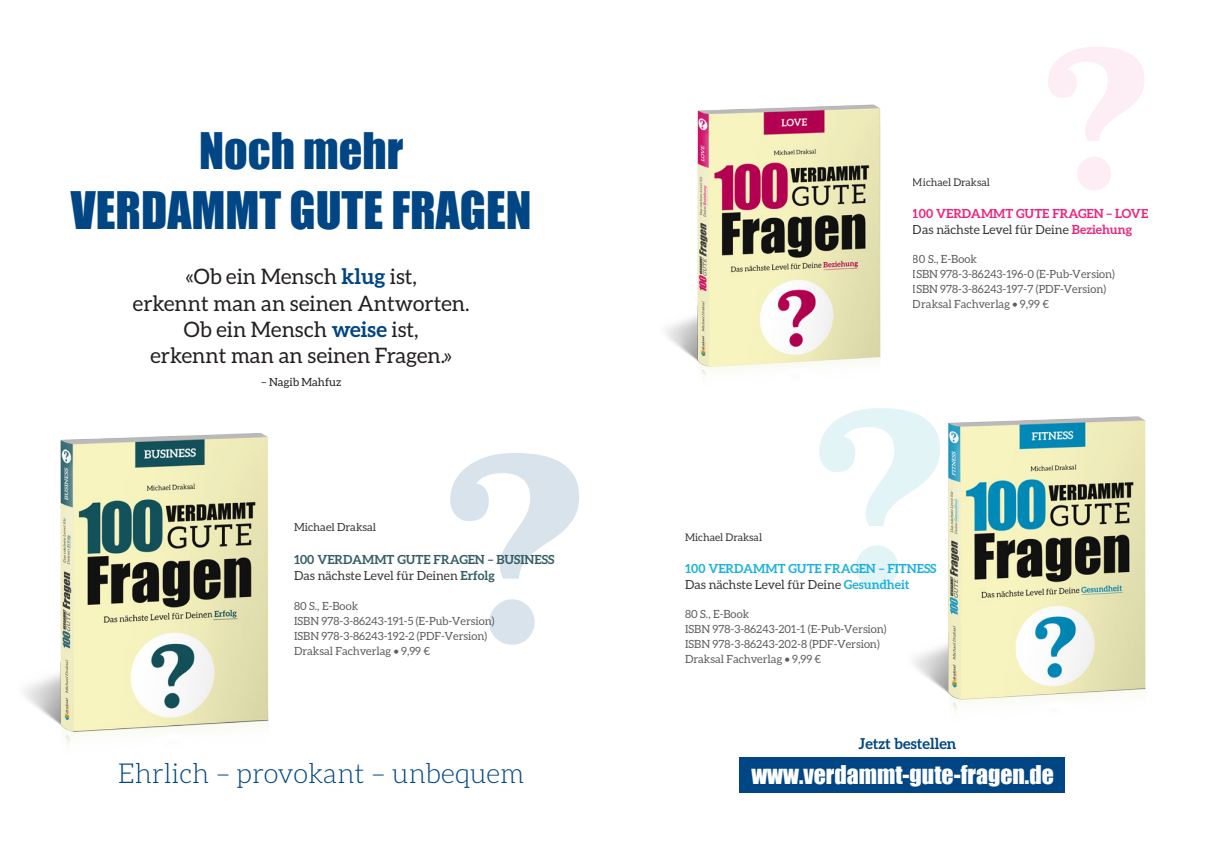
<style>
.page{position:relative;width:1205px;height:851px;background:#fff}
.page>*{position:absolute;margin:0;border:0;box-sizing:border-box;transform-origin:0 0}
.t1{font:700 250px "Superclarendon";color:#004684}
.t2{font:700 234.38px "Superclarendon";color:#00a2bd}
.t3{font:47.5px "Impact";color:#004684}
.t4{font:46.25px "Impact";color:#004684}
.t5{font:300 27.5px "Aleo";color:#004684}
.t6{font:23.75px "Impact";color:#fff}
.t7{font:21.25px/26.2px "Aleo";color:#231f20;text-align:center}
.t8{font:700 15px "Aleo";color:#004684}
.t9{font:700 12.5px/16.2px "Aleo";color:#00a9da}
.t10{font:700 12.5px/16.2px "Aleo";color:#1e4b51}
.t11{font:700 12.5px/16.2px "Aleo";color:#ec096d}
.t12{font:11.25px/15px "Aleo";color:#4b4c4d}
.t13{font:11.25px "Aleo";color:#231f20}
.t14{font:10.5px "Aleo";color:#231f20}
.s1{font-weight:700;color:#004684}
.s2{font-weight:400;color:#231f20}
</style>
<div class="page">
<img style="left:24px;top:433px;width:245px;height:310px">
<img style="left:914px;top:416px;width:232px;height:294px">
<img style="left:665px;top:104px;width:216px;height:272px">
<div style="left:740px;top:757px;width:325px;height:35px;background:#004684"></div>
<h3 class="t4" style="left:199px;top:115px;width:206px">Noch mehr</h3>
<h3 class="t3" style="left:71px;top:173px;width:462px">VERDAMMT GUTE FRAGEN</h3>
<h3 class="t7" style="left:133px;top:263px;width:338px">«Ob ein Mensch <span class="s1">klug</span> ist,<br>erkennt man an seinen Antworten.<br>Ob ein Mensch <span class="s1">weise</span> ist,<br>erkennt man an seinen Fragen.»</h3>
<p class="t13" style="left:261px;top:375px;width:81px">– Nagib Mahfuz</p>
<h1 class="t1" style="left:439px;top:365px;width:153px">?</h1>
<p class="t13" style="left:294px;top:521px;width:84px">Michael Draksal</p>
<p class="t10" style="left:294px;top:551px;width:262px">100 VERDAMMT GUTE FRAGEN – BUSINESS<br><span class="s2">Das nächste Level für Deinen</span> Erfolg</p>
<p class="t12" style="left:294px;top:598px;width:202px">80 S., E-Book<br>ISBN 978-3-86243-191-5 (E-Pub-Version)<br>ISBN 978-3-86243-192-2 (PDF-Version)<br>Draksal Fachverlag • 9,99 €</p>
<h3 class="t5" style="left:118px;top:758px;width:408px">Ehrlich – provokant – unbequem</h3>
<p class="t14" style="left:913px;top:176px;width:78px">Michael Draksal</p>
<p class="t11" style="left:913px;top:205px;width:237px">100 VERDAMMT GUTE FRAGEN – LOVE<br><span class="s2">Das nächste Level für Deine</span> Beziehung</p>
<p class="t12" style="left:913px;top:251px;width:204px">80 S., E-Book<br>ISBN 978-3-86243-196-0 (E-Pub-Version)<br>ISBN 978-3-86243-197-7 (PDF-Version)<br>Draksal Fachverlag • 9,99 €</p>
<h2 class="t2" style="left:808px;top:326px;width:144px">?</h2>
<p class="t14" style="left:685px;top:531px;width:78px">Michael Draksal</p>
<p class="t9" style="left:685px;top:560px;width:253px">100 VERDAMMT GUTE FRAGEN – FITNESS<br><span class="s2">Das nächste Level für Deine</span> Gesundheit</p>
<p class="t12" style="left:685px;top:606px;width:203px">80 S., E-Book<br>ISBN 978-3-86243-201-1 (E-Pub-Version)<br>ISBN 978-3-86243-202-8 (PDF-Version)<br>Draksal Fachverlag • 9,99 €</p>
<h3 class="t8" style="left:858px;top:734px;width:99px">Jetzt bestellen</h3>
<h3 class="t6" style="left:751px;top:756px;width:304px">www.verdammt-gute-fragen.de</h3>
</div>
